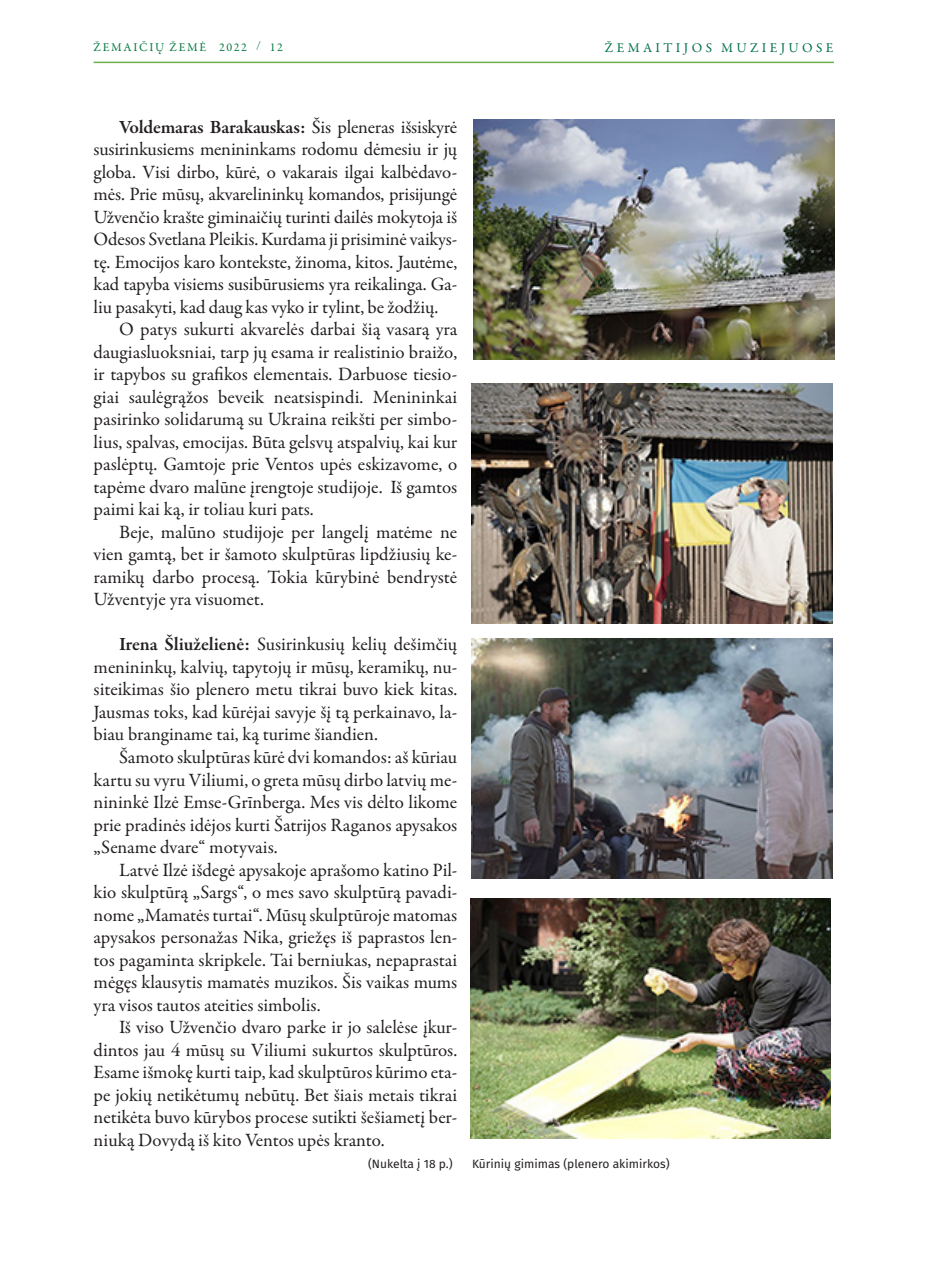
<style>
.page{position:relative;width:936px;height:1276px;background:#fff}
.page>*{position:absolute;margin:0;border:0;box-sizing:border-box;transform-origin:0 0}
.tekstas{font:18.9px/22.5px "Garamond Premr Pro";letter-spacing:-.005em;color:#231f20;text-align:justify}
.t1{font:13.5px "Garamond Premr Pro";letter-spacing:.25em;color:#017045}
.parašas{font:12px "Fira Sans";color:#231f20}
.t2{font:12px "Garamond Premr Pro";letter-spacing:.14em;color:#00783e}
.s1{font-weight:600}
</style>
<div class="page">
<hr style="left:94px;top:62px;width:739px;height:1px;background:#6fb048">
<img style="left:472px;top:383px;width:360px;height:240px">
<img style="left:474px;top:119px;width:360px;height:240px">
<img style="left:472px;top:638px;width:360px;height:240px">
<img style="left:470px;top:898px;width:360px;height:240px">
<p class="t2" style="left:94px;top:40px;width:191px">ŽEMAIČIŲ ŽEMĖ 2022 / 12</p>
<p class="t1" style="left:605px;top:39px;width:230px">ŽEMAITIJOS MUZIEJUOSE</p>
<p class="tekstas" style="left:94px;top:116px;width:365px;text-indent:26px"><span class="s1">Voldemaras Barakauskas:</span> Šis pleneras išsiskyrė susirinkusiems menininkams rodomu dėmesiu ir jų globa. Visi dirbo, kūrė, o vakarais ilgai kalbėdavo&shy;mės. Prie mūsų, akvarelininkų komandos, prisijungė Užvenčio krašte giminaičių turinti dailės mokytoja iš Odesos Svetlana Pleikis. Kurdama ji prisiminė vaikys&shy;tę. Emocijos karo kontekste, žinoma, kitos. Jautėme, kad tapyba visiems susibūrusiems yra reikalinga. Ga&shy;liu pasakyti, kad daug kas vyko ir tylint, be žodžių.</p>
<p class="tekstas" style="left:94px;top:319px;width:365px;text-indent:26px">O patys sukurti akvarelės darbai šią vasarą yra daugiasluoksniai, tarp jų esama ir realistinio braižo, ir tapybos su grafikos elementais. Darbuose tiesio&shy;giai saulėgrąžos beveik neatsispindi. Menininkai pasirinko solidarumą su Ukraina reikšti per simbo&shy;lius, spalvas, emocijas. Būta gelsvų atspalvių, kai kur paslėptų. Gamtoje prie Ventos upės eskizavome, o tapėme dvaro malūne įrengtoje studijoje. Iš gamtos paimi kai ką, ir toliau kuri pats.</p>
<p class="tekstas" style="left:94px;top:521px;width:365px;text-indent:26px">Beje, malūno studijoje per langelį matėme ne vien gamtą, bet ir šamoto skulptūras lipdžiusių ke&shy;ramikų darbo procesą. Tokia kūrybinė bendrystė Užventyje yra visuomet.</p>
<p class="tekstas" style="left:94px;top:634px;width:365px;text-indent:26px"><span class="s1">Irena Šliuželienė:</span> Susirinkusių kelių dešimčių menininkų, kalvių, tapytojų ir mūsų, keramikų, nu&shy;siteikimas šio plenero metu tikrai buvo kiek kitas.<br>Jausmas toks, kad kūrėjai savyje šį tą perkainavo, la&shy;biau branginame tai, ką turime šiandien.</p>
<p class="tekstas" style="left:94px;top:746px;width:365px;text-indent:26px">Šamoto skulptūras kūrė dvi komandos: aš kūriau kartu su vyru Viliumi, o greta mūsų dirbo latvių me&shy;nininkė Ilzė Emse-Grīnberga. Mes vis dėlto likome prie pradinės idėjos kurti Šatrijos Raganos apysakos „Sename dvare“ motyvais.</p>
<p class="tekstas" style="left:94px;top:859px;width:365px;text-indent:26px">Latvė Ilzė išdegė apysakoje aprašomo katino Pil&shy;kio skulptūrą „Sargs“, o mes savo skulptūrą pavadi&shy;nome „Mamatės turtai“. Mūsų skulptūroje matomas apysakos personažas Nika, griežęs iš paprastos len&shy;tos pagaminta skripkele. Tai berniukas, nepaprastai mėgęs klausytis mamatės muzikos. Šis vaikas mums yra visos tautos ateities simbolis.</p>
<p class="tekstas" style="left:94px;top:1016px;width:365px;text-indent:26px">Iš viso Užvenčio dvaro parke ir jo salelėse įkur&shy;dintos jau 4 mūsų su Viliumi sukurtos skulptūros.<br>Esame išmokę kurti taip, kad skulptūros kūrimo eta&shy;pe jokių netikėtumų nebūtų. Bet šiais metais tikrai netikėta buvo kūrybos procese sutikti šešiametį ber&shy;niuką Dovydą iš kito Ventos upės kranto.</p>
<p class="parašas" style="left:368px;top:1155px;width:86px">(Nukelta į 18 p.)</p>
<p class="parašas" style="left:472px;top:1155px;width:199px">Kūrinių gimimas (plenero akimirkos)</p>
</div>
